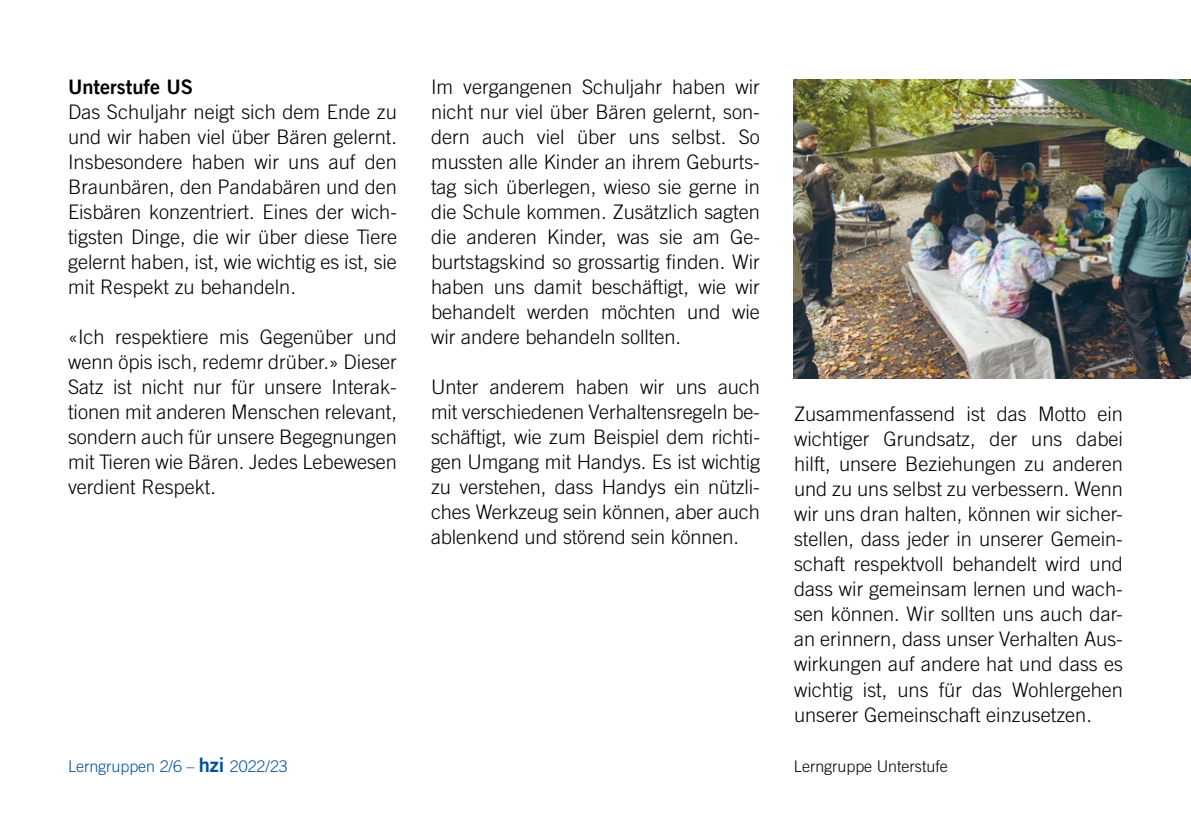
<style>
.page{position:relative;width:1191px;height:840px;background:#fff}
.page>*{position:absolute;margin:0;border:0;box-sizing:border-box;transform-origin:0 0}
.t1{font:300 20px/25px "Trade Gothic";letter-spacing:-.005em;color:#000;text-align:justify}
.t2{font:20px "Trade Gothic Bold Two";color:#000}
.t3{font:300 16px "Trade Gothic";color:#004f9f}
.t4{font:300 16px "Trade Gothic";color:#000}
.s1{font-family:"Trade Gothic Bold Two";font-weight:400;font-size:20px}
</style>
<div class="page">
<img style="left:794px;top:79px;width:397px;height:299px">
<p class="t2" style="left:68px;top:74px;width:126px">Unterstufe US</p>
<p class="t1" style="left:68px;top:99px;width:330px">Das Schuljahr neigt sich dem Ende zu und wir haben viel über Bären gelernt.<br>Insbesondere haben wir uns auf den Braunbären, den Pandabären und den Eisbären konzentriert. Eines der wich&shy;tigsten Dinge, die wir über diese Tiere gelernt haben, ist, wie wichtig es ist, sie mit Respekt zu behandeln.</p>
<p class="t1" style="left:68px;top:324px;width:330px">«Ich respektiere mis Gegenüber und wenn öpis isch, redemr drüber.» Dieser Satz ist nicht nur für unsere Interak&shy;tionen mit anderen Menschen relevant, sondern auch für unsere Begegnungen mit Tieren wie Bären. Jedes Lebewesen verdient Respekt.</p>
<p class="t1" style="left:431px;top:74px;width:330px">Im vergangenen Schuljahr haben wir nicht nur viel über Bären gelernt, son&shy;dern auch viel über uns selbst. So mussten alle Kinder an ihrem Geburts&shy;tag sich überlegen, wieso sie gerne in die Schule kommen. Zusätzlich sagten die anderen Kinder, was sie am Ge&shy;burtstagskind so grossartig finden. Wir haben uns damit beschäftigt, wie wir behandelt werden möchten und wie wir andere behandeln sollten.</p>
<p class="t1" style="left:431px;top:374px;width:330px;text-align:left">Unter anderem haben wir uns auch mit verschiedenen Verhaltensregeln be-- schäftigt, wie zum Beispiel dem richti&shy;gen Umgang mit Handys. Es ist wichtig zu verstehen, dass Handys ein nützli&shy;ches Werkzeug sein können, aber auch ablenkend und störend sein können.</p>
<p class="t1" style="left:794px;top:401px;width:330px">Zusammenfassend ist das Motto ein wichtiger Grundsatz, der uns dabei hilft, unsere Beziehungen zu anderen und zu uns selbst zu verbessern. Wenn wir uns dran halten, können wir sicher&shy;stellen, dass jeder in unserer Gemein&shy;schaft respektvoll behandelt wird und dass wir gemeinsam lernen und wach&shy;sen können. Wir sollten uns auch dar&shy;an erinnern, dass unser Verhalten Aus&shy;wirkungen auf andere hat und dass es wichtig ist, uns für das Wohlergehen unserer Gemeinschaft einzusetzen.</p>
<p class="t3" style="left:68px;top:756px;width:221px">Lerngruppen 2/6 – <span class="s1">hzi</span> 2022/23</p>
<p class="t4" style="left:794px;top:756px;width:155px">Lerngruppe Unterstufe</p>
</div>
